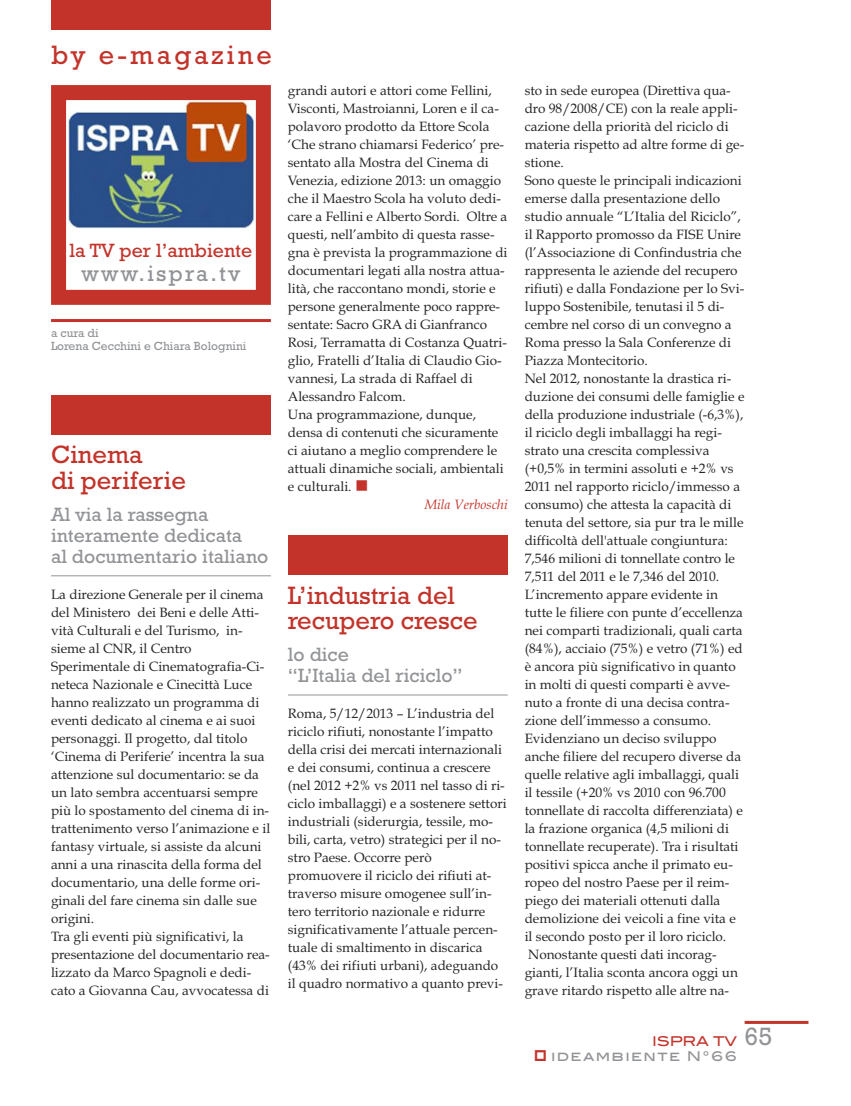
<style>
.page{position:relative;width:851px;height:1106px;background:#fff}
.page>*{position:absolute;margin:0;border:0;box-sizing:border-box;transform-origin:0 0}
.t1{font:27px "Rockwell";letter-spacing:.115em;color:#c3332a}
.t2{font:25.5px/25.5px "Rockwell";color:#c3332a}
.t3{font:25.5px "Rockwell";color:#919396}
.t4{font:22.5px "Rockwell";letter-spacing:.1em;color:#919396}
.t5{font:19.5px/21px "Rockwell";color:#919396}
.t6{font:19.5px "Rockwell";color:#c3332a}
.t7{font:13.5px/18px "Book Antiqua";color:#272627}
.t8{font:13.5px "Blair Md ITCTT Medium";letter-spacing:.1em;color:#919396}
.t9{font:italic 13.5px "Book Antiqua";color:#c3332a}
.t10{font:13.5px "Blair Md ITCTT Medium";color:#c3332a}
.t11{font:12px/13.5px "Rockwell";color:#919396}
.s1{color:#c3332a}
</style>
<div class="page">
<hr style="left:51px;top:575px;width:220px;height:1px;background:#919396">
<hr style="left:288px;top:694px;width:219px;height:1px;background:#919396">
<div style="left:288px;top:535px;width:219px;height:39px;background:#c3332a"></div>
<div style="left:51px;top:395px;width:220px;height:39px;background:#c3332a"></div>
<hr style="left:744px;top:1020px;width:64px;height:3px;background:#c3332a">
<div style="left:51px;top:0;width:220px;height:30px;background:#c3332a"></div>
<img style="left:69px;top:101px;width:186px;height:127px">
<div style="left:51px;top:85px;width:220px;height:220px;border:15px solid #c3332a"></div>
<hr style="left:51px;top:319px;width:220px;height:3px;background:#c3332a">
<h1 class="t1" style="left:51px;top:39px;width:222px">by e-magazine</h1>
<h3 class="t6" style="left:70px;top:239px;width:184px">la TV per l’ambiente</h3>
<h3 class="t4" style="left:81px;top:260px;width:160px">www.ispra.tv</h3>
<p class="t11" style="left:51px;top:326px;width:197px">a cura di<br>Lorena Cecchini e Chiara Bolognini</p>
<h2 class="t2" style="left:51px;top:442px;width:136px">Cinema<br>di periferie</h2>
<h3 class="t5" style="left:51px;top:503px;width:219px">Al via la rassegna interamente dedicata<br>al documentario italiano</h3>
<p class="t7" style="left:51px;top:585px;width:221px">La direzione Generale per il cinema del Ministero dei Beni e delle Atti&shy;vità Culturali e del Turismo, in&shy;sieme al CNR, il Centro Sperimentale di Cinematografia-Ci&shy;neteca Nazionale e Cinecittà Luce hanno realizzato un programma di eventi dedicato al cinema e ai suoi personaggi. Il progetto, dal titolo ‘Cinema di Periferie’ incentra la sua attenzione sul documentario: se da un lato sembra accentuarsi sempre più lo spostamento del cinema di in&shy;trattenimento verso l’animazione e il fantasy virtuale, si assiste da alcuni anni a una rinascita della forma del documentario, una delle forme ori&shy;ginali del fare cinema sin dalle sue origini.<br>Tra gli eventi più significativi, la presentazione del documentario rea&shy;lizzato da Marco Spagnoli e dedi&shy;cato a Giovanna Cau, avvocatessa di</p>
<p class="t7" style="left:288px;top:81px;width:205px">grandi autori e attori come Fellini,</p>
<p class="t7" style="left:288px;top:99px;width:212px">Visconti, Mastroianni, Loren e il ca-</p>
<p class="t7" style="left:288px;top:117px;width:203px">polavoro prodotto da Ettore Scola</p>
<p class="t7" style="left:288px;top:135px;width:217px">‘Che strano chiamarsi Federico’ pre-</p>
<p class="t7" style="left:288px;top:153px;width:202px">sentato alla Mostra del Cinema di</p>
<p class="t7" style="left:288px;top:171px;width:215px">Venezia, edizione 2013: un omaggio</p>
<p class="t7" style="left:288px;top:189px;width:214px">che il Maestro Scola ha voluto dedi-</p>
<p class="t7" style="left:288px;top:207px;width:221px">care a Fellini e Alberto Sordi. Oltre a</p>
<p class="t7" style="left:288px;top:225px;width:208px">questi, nell’ambito di questa rasse-</p>
<p class="t7" style="left:288px;top:243px;width:221px">gna è prevista la programmazione di</p>
<p class="t7" style="left:288px;top:261px;width:218px">documentari legati alla nostra attua-</p>
<p class="t7" style="left:288px;top:279px;width:209px">lità, che raccontano mondi, storie e</p>
<p class="t7" style="left:288px;top:297px;width:214px">persone generalmente poco rappre-</p>
<p class="t7" style="left:288px;top:315px;width:201px">sentate: Sacro GRA di Gianfranco</p>
<p class="t7" style="left:288px;top:333px;width:221px">Rosi, Terramatta di Costanza Quatri-</p>
<p class="t7" style="left:288px;top:351px;width:215px">glio, Fratelli d’Italia di Claudio Gio-</p>
<p class="t7" style="left:288px;top:369px;width:186px">vannesi, La strada di Raffael di</p>
<p class="t7" style="left:288px;top:387px;width:119px">Alessandro Falcom.</p>
<p class="t7" style="left:288px;top:405px;width:190px">Una programmazione, dunque,</p>
<p class="t7" style="left:288px;top:423px;width:212px">densa di contenuti che sicuramente</p>
<p class="t7" style="left:288px;top:441px;width:211px">ci aiutano a meglio comprendere le</p>
<p class="t7" style="left:288px;top:459px;width:217px">attuali dinamiche sociali, ambientali</p>
<p class="t7" style="left:288px;top:477px;width:82px">e culturali. <span class="s1">■</span></p>
<p class="t9" style="left:424px;top:496px;width:85px">Mila Verboschi</p>
<h2 class="t2" style="left:288px;top:582px;width:191px">L’industria del recupero cresce</h2>
<h3 class="t5" style="left:288px;top:643px;width:176px">lo dice<br>“L’Italia del riciclo”</h3>
<p class="t7" style="left:288px;top:704px;width:220px">Roma, 5/12/2013 – L’industria del riciclo rifiuti, nonostante l’impatto della crisi dei mercati internazionali e dei consumi, continua a crescere (nel 2012 +2% vs 2011 nel tasso di ri&shy;ciclo imballaggi) e a sostenere settori industriali (siderurgia, tessile, mo&shy;bili, carta, vetro) strategici per il no&shy;stro Paese. Occorre però promuovere il riciclo dei rifiuti at&shy;traverso misure omogenee sull’in&shy;tero territorio nazionale e ridurre significativamente l’attuale percen&shy;tuale di smaltimento in discarica (43% dei rifiuti urbani), adeguando il quadro normativo a quanto previ-</p>
<p class="t7" style="left:524px;top:81px;width:221px">sto in sede europea (Direttiva qua&shy;dro 98/2008/CE) con la reale appli&shy;cazione della priorità del riciclo di materia rispetto ad altre forme di ge&shy;stione.<br>Sono queste le principali indicazioni emerse dalla presentazione dello studio annuale “L’Italia del Riciclo”, il Rapporto promosso da FISE Unire (l’Associazione di Confindustria che rappresenta le aziende del recupero rifiuti) e dalla Fondazione per lo Svi&shy;luppo Sostenibile, tenutasi il 5 di&shy;cembre nel corso di un convegno a Roma presso la Sala Conferenze di Piazza Montecitorio.<br>Nel 2012, nonostante la drastica ri&shy;duzione dei consumi delle famiglie e della produzione industriale (-6,3%), il riciclo degli imballaggi ha regi&shy;strato una crescita complessiva (+0,5% in termini assoluti e +2% vs 2011 nel rapporto riciclo/immesso a consumo) che attesta la capacità di tenuta del settore, sia pur tra le mille difficoltà dell'attuale congiuntura:<br>7,546 milioni di tonnellate contro le 7,511 del 2011 e le 7,346 del 2010.<br>L’incremento appare evidente in tutte le filiere con punte d’eccellenza nei comparti tradizionali, quali carta (84%), acciaio (75%) e vetro (71%) ed è ancora più significativo in quanto in molti di questi comparti è avve&shy;nuto a fronte di una decisa contra&shy;zione dell’immesso a consumo.<br>Evidenziano un deciso sviluppo anche filiere del recupero diverse da quelle relative agli imballaggi, quali il tessile (+20% vs 2010 con 96.700 tonnellate di raccolta differenziata) e la frazione organica (4,5 milioni di tonnellate recuperate). Tra i risultati positivi spicca anche il primato eu&shy;ropeo del nostro Paese per il reim&shy;piego dei materiali ottenuti dalla demolizione dei veicoli a fine vita e il secondo posto per il loro riciclo.<br>Nonostante questi dati incorag&shy;gianti, l’Italia sconta ancora oggi un grave ritardo rispetto alle altre na-</p>
<p class="t10" style="left:652px;top:1029px;width:86px">ISPRA TV</p>
<p class="t8" style="left:551px;top:1044px;width:187px">ideambiente N°66</p>
<h2 class="t3" style="left:744px;top:1021px;width:29px">65</h2>
</div>
